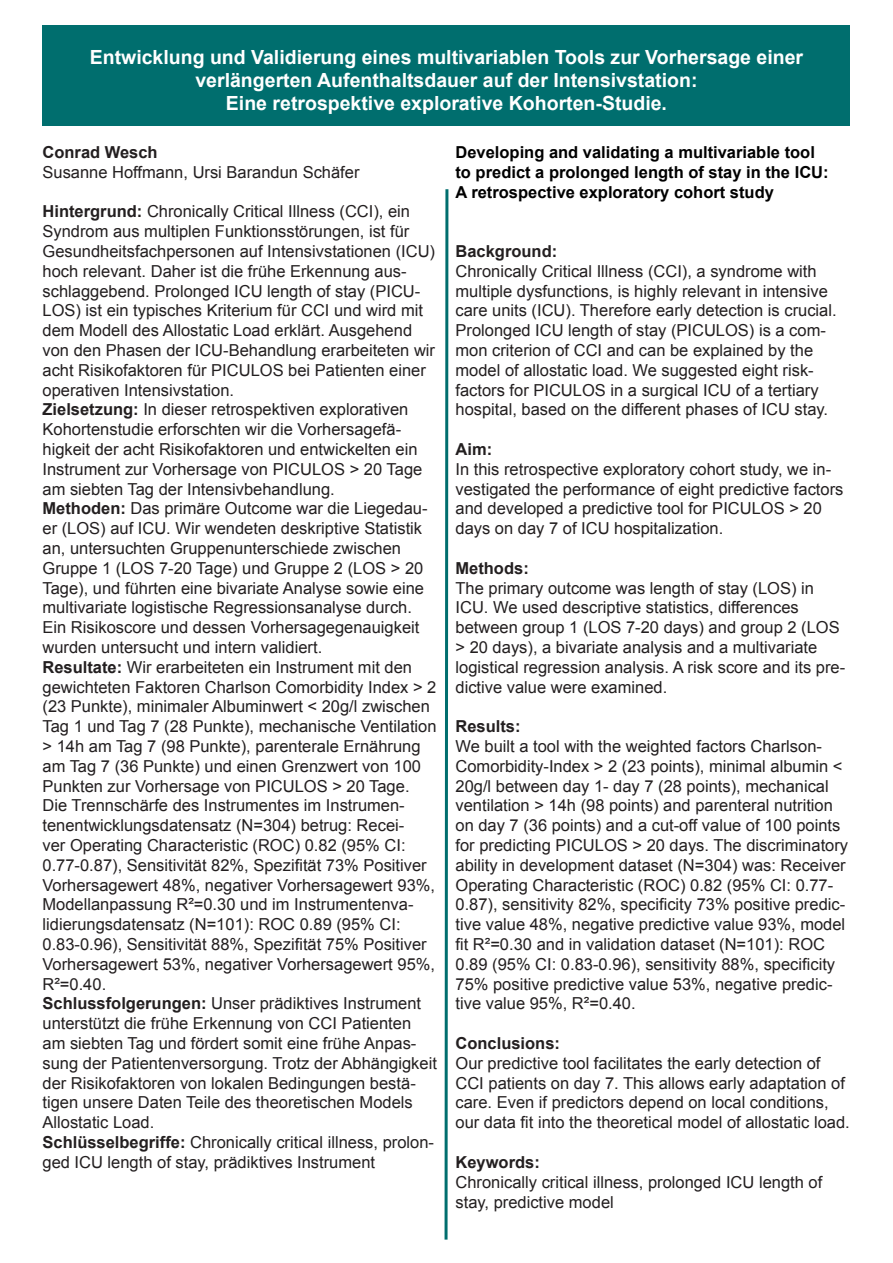
<style>
.page{position:relative;width:893px;height:1263px;background:#fff}
.page>*{position:absolute;margin:0;border:0;box-sizing:border-box;transform-origin:0 0}
.Paragraph_Style_2{font:700 19.5px "Arial";color:#fff}
.Bold{font:16.5px/19.8px "Arial";color:#231f20}
.Paragraph_Style_2-2{font:700 16.5px "Arial";color:#000}
.Bold-2{font:700 16.5px "Arial";color:#231f20}
.s1{font-weight:700}
</style>
<div class="page">
<div style="left:43px;top:26px;width:807px;height:100px;background:#006e6e"></div>
<svg style="left:443px;top:25px;width:7px;height:1215px"></svg>
<p class="Paragraph_Style_2" style="left:90px;top:44px;width:715px">Entwicklung und Validierung eines multivariablen Tools zur Vorhersage einer</p>
<p class="Paragraph_Style_2" style="left:195px;top:67px;width:504px">verlängerten Aufenthaltsdauer auf der Intensivstation:</p>
<p class="Paragraph_Style_2" style="left:226px;top:90px;width:443px">Eine retrospektive explorative Kohorten-Studie.</p>
<p class="Bold-2" style="left:43px;top:141px;width:117px">Conrad Wesch</p>
<p class="Bold" style="left:43px;top:162px;width:319px">Susanne Hoffmann, Ursi Barandun Schäfer</p>
<p class="Bold" style="left:43px;top:202px;width:394px"><span class="s1">Hintergrund:</span> Chronically Critical Illness (CCI), ein Syndrom aus multiplen Funktionsstörungen, ist für Gesundheitsfachpersonen auf Intensivstationen (ICU) hoch relevant. Daher ist die frühe Erkennung aus&shy;schlaggebend. Prolonged ICU length of stay (PICU-LOS) ist ein typisches Kriterium für CCI und wird mit dem Modell des Allostatic Load erklärt. Ausgehend von den Phasen der ICU-Behandlung erarbeiteten wir acht Risikofaktoren für PICULOS bei Patienten einer operativen Intensivstation.</p>
<p class="Bold" style="left:43px;top:400px;width:381px"><span class="s1">Zielsetzung:</span> In dieser retrospektiven explorativen Kohortenstudie erforschten wir die Vorhersagefä&shy;higkeit der acht Risikofaktoren und entwickelten ein Instrument zur Vorhersage von PICULOS &gt; 20 Tage am siebten Tag der Intensivbehandlung.</p>
<p class="Bold" style="left:43px;top:499px;width:387px"><span class="s1">Methoden:</span> Das primäre Outcome war die Liegedau&shy;er (LOS) auf ICU. Wir wendeten deskriptive Statistik an, untersuchten Gruppenunterschiede zwischen Gruppe 1 (LOS 7-20 Tage) und Gruppe 2 (LOS &gt; 20<br>Tage), und führten eine bivariate Analyse sowie eine multivariate logistische Regressionsanalyse durch.<br>Ein Risikoscore und dessen Vorhersagegenauigkeit wurden untersucht und intern validiert.</p>
<p class="Bold" style="left:43px;top:657px;width:396px"><span class="s1">Resultate:</span> Wir erarbeiteten ein Instrument mit den gewichteten Faktoren Charlson Comorbidity Index &gt; 2 (23 Punkte), minimaler Albuminwert &lt; 20g/l zwischen Tag 1 und Tag 7 (28 Punkte), mechanische Ventilation &gt; 14h am Tag 7 (98 Punkte), parenterale Ernährung am Tag 7 (36 Punkte) und einen Grenzwert von 100<br>Punkten zur Vorhersage von PICULOS &gt; 20 Tage.<br>Die Trennschärfe des Instrumentes im Instrumen&shy;tenentwicklungsdatensatz (N=304) betrug: Recei-<br>ver Operating Characteristic (ROC) 0.82 (95% CI:<br>0.77-0.87), Sensitivität 82%, Spezifität 73% Positiver Vorhersagewert 48%, negativer Vorhersagewert 93%, Modellanpassung R²=0.30 und im Instrumentenva&shy;lidierungsdatensatz (N=101): ROC 0.89 (95% CI:<br>0.83-0.96), Sensitivität 88%, Spezifität 75% Positiver Vorhersagewert 53%, negativer Vorhersagewert 95%, R²=0.40.</p>
<p class="Bold" style="left:43px;top:994px;width:396px"><span class="s1">Schlussfolgerungen:</span> Unser prädiktives Instrument unterstützt die frühe Erkennung von CCI Patienten am siebten Tag und fördert somit eine frühe Anpas&shy;sung der Patientenversorgung. Trotz der Abhängigkeit der Risikofaktoren von lokalen Bedingungen bestä&shy;tigen unsere Daten Teile des theoretischen Models Allostatic Load.<br><span class="s1">Schlüsselbegriffe:</span> Chronically critical illness, prolon&shy;ged ICU length of stay, prädiktives Instrument</p>
<p class="Paragraph_Style_2-2" style="left:455px;top:141px;width:361px">Developing and validating a multivariable tool</p>
<p class="Paragraph_Style_2-2" style="left:455px;top:161px;width:375px">to predict a prolonged length of stay in the ICU:</p>
<p class="Paragraph_Style_2-2" style="left:455px;top:181px;width:320px">A retrospective exploratory cohort study</p>
<p class="Bold-2" style="left:455px;top:240px;width:103px">Background:</p>
<p class="Bold" style="left:455px;top:261px;width:383px">Chronically Critical Illness (CCI), a syndrome with multiple dysfunctions, is highly relevant in intensive care units (ICU). Therefore early detection is crucial.<br>Prolonged ICU length of stay (PICULOS) is a com&shy;mon criterion of CCI and can be explained by the model of allostatic load. We suggested eight risk&shy;factors for PICULOS in a surgical ICU of a tertiary hospital, based on the different phases of ICU stay.</p>
<p class="Bold-2" style="left:455px;top:438px;width:38px">Aim:</p>
<p class="Bold" style="left:455px;top:459px;width:389px">In this retrospective exploratory cohort study, we in&shy;vestigated the performance of eight predictive factors and developed a predictive tool for PICULOS &gt; 20 days on day 7 of ICU hospitalization.</p>
<p class="Bold-2" style="left:455px;top:557px;width:75px">Methods:</p>
<p class="Bold" style="left:455px;top:578px;width:391px">The primary outcome was length of stay (LOS) in ICU. We used descriptive statistics, differences between group 1 (LOS 7-20 days) and group 2 (LOS &gt; 20 days), a bivariate analysis and a multivariate logistical regression analysis. A risk score and its pre&shy;dictive value were examined.</p>
<p class="Bold-2" style="left:455px;top:715px;width:67px">Results:</p>
<p class="Bold" style="left:455px;top:736px;width:394px">We built a tool with the weighted factors Charlson-Comorbidity-Index &gt; 2 (23 points), minimal albumin &lt; 20g/l between day 1- day 7 (28 points), mechanical ventilation &gt; 14h (98 points) and parenteral nutrition on day 7 (36 points) and a cut-off value of 100 points for predicting PICULOS &gt; 20 days. The discriminatory ability in development dataset (N=304) was: Receiver Operating Characteristic (ROC) 0.82 (95% CI: 0.77- 0.87), sensitivity 82%, specificity 73% positive predic&shy;tive value 48%, negative predictive value 93%, model fit R²=0.30 and in validation dataset (N=101): ROC 0.89 (95% CI: 0.83-0.96), sensitivity 88%, specificity 75% positive predictive value 53%, negative predic&shy;tive value 95%, R²=0.40.</p>
<p class="Bold-2" style="left:455px;top:1032px;width:106px">Conclusions:</p>
<p class="Bold" style="left:455px;top:1053px;width:396px">Our predictive tool facilitates the early detection of CCI patients on day 7. This allows early adaptation of care. Even if predictors depend on local conditions, our data fit into the theoretical model of allostatic load.</p>
<p class="Bold-2" style="left:455px;top:1151px;width:86px">Keywords:</p>
<p class="Bold" style="left:455px;top:1172px;width:368px">Chronically critical illness, prolonged ICU length of stay, predictive model</p>
</div>
